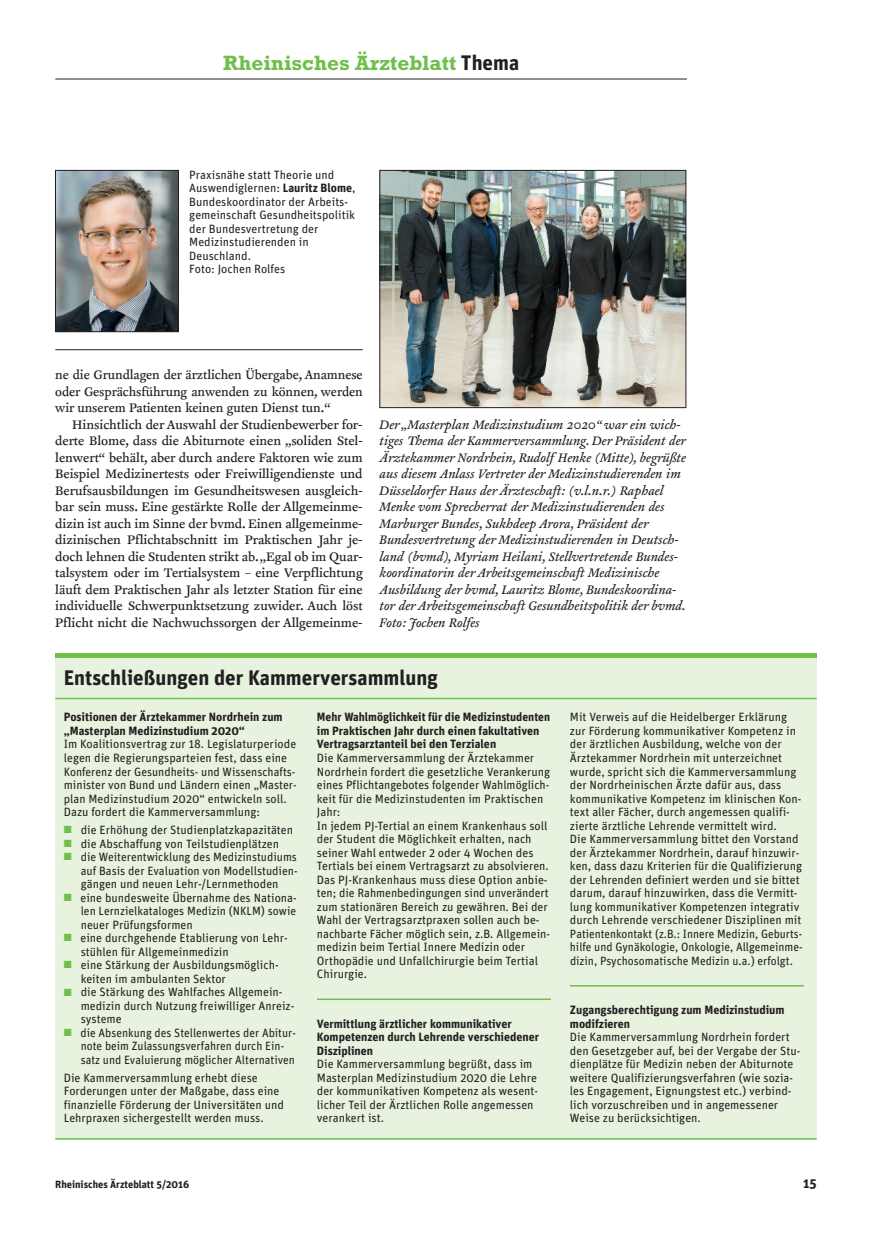
<style>
.page{position:relative;width:872px;height:1234px;background:#fff}
.page>*{position:absolute;margin:0;border:0;box-sizing:border-box;transform-origin:0 0}
.t1{font:700 21px "Unit";color:#231f20}
.t2{font:700 21px "Rockwell";color:#70bf4c}
.t3{font:14.25px/16.5px "Clifford Nine Roman";color:#231f20;text-align:justify}
.t4{font:italic 14.25px/16.5px "Clifford Nine";color:#231f20}
.t5{font:14.25px/16.5px "Clifford Nine Roman";color:#231f20;text-align:justify;scale:.96 1}
.t6{font:700 13.5px "Unit";color:#231f20}
.t7{font:12px/13.5px "Unit";color:#231f20}
.t8{font:700 12px/13.5px "Unit";color:#231f20}
.t9{font:12px/13.5px "Unit";color:#231f20;scale:.96 1}
.t10{font:700 10.5px "Unit";color:#231f20}
.s1{font-family:"Unit";color:#231f20}
.s2{font-weight:700}
.s3{font-family:"Clifford Nine Roman"}
.s4{font-family:"European Pi Three";color:#70bf4c}
</style>
<div class="page">
<hr style="left:55px;top:79px;width:632px;height:1px;background:#231f20">
<hr style="left:55px;top:349px;width:307px;height:1px;background:#231f20">
<img style="left:57px;top:172px;width:120px;height:158px">
<div style="left:55px;top:170px;width:124px;height:162px;border:1px solid #231f20"></div>
<img style="left:381px;top:172px;width:303px;height:234px">
<div style="left:379px;top:170px;width:307px;height:238px;border:1px solid #231f20"></div>
<div style="left:55px;top:653px;width:761px;height:485px;background:#e7f2df"></div>
<hr style="left:55px;top:653px;width:761px;height:4px;background:#70bf4c">
<hr style="left:55px;top:697px;width:761px;height:2px;background:#70bf4c">
<hr style="left:317px;top:998px;width:234px;height:1px;background:#70bf4c">
<hr style="left:570px;top:984px;width:234px;height:2px;background:#70bf4c">
<hr style="left:55px;top:1137px;width:761px;height:2px;background:#70bf4c">
<h1 class="t2" style="left:223px;top:56px;width:297px">Rheinisches Ärzteblatt <span class="s1">Thema</span></h1>
<p class="t7" style="left:189px;top:169px;width:168px">Praxisnähe statt Theorie und<br>Auswendiglernen: <span class="s2">Lauritz Blome</span>,<br>Bundeskoordinator der Arbeits&shy;gemeinschaft Gesundheitspolitik der Bundesvertretung der<br>Medizinstudierenden in<br>Deuschland.<br>Foto: Jochen Rolfes</p>
<p class="t5" style="left:55px;top:367px;width:322px">ne die Grundlagen der ärztlichen Übergabe, Anamnese oder Gesprächsführung anwenden zu können, werden wir unserem Patienten keinen guten Dienst tun.“</p>
<p class="t3" style="left:55px;top:417px;width:309px;text-indent:17px">Hinsichtlich der Auswahl der Studienbewerber for&shy;derte Blome, dass die Abiturnote einen „soliden Stel&shy;lenwert“ behält, aber durch andere Faktoren wie zum Beispiel Medizinertests oder Freiwilligendienste und Berufsausbildungen im Gesundheitswesen ausgleich&shy;bar sein muss. Eine gestärkte Rolle der Allgemeinme&shy;dizin ist auch im Sinne der bvmd. Einen allgemeinme&shy;dizinischen Pflichtabschnitt im Praktischen Jahr je&shy;doch lehnen die Studenten strikt ab. „Egal ob im Quar&shy;talsystem oder im Tertialsystem – eine Verpflichtung läuft dem Praktischen Jahr als letzter Station für eine individuelle Schwerpunktsetzung zuwider. Auch löst Pflicht nicht die Nachwuchssorgen der Allgemeinme-</p>
<p class="t4" style="left:379px;top:417px;width:308px">Der „Masterplan Medizinstudium 2020“ war ein wich&shy;tiges <span class="s3">T</span>hema der Kammerversammlung. Der Präsident der Ärztekammer Nordrhein, Rudolf Henke (Mitte), begrüßte aus diesem Anlass Vertreter der Medizinstudierenden im Düsseldorfer Haus der Ärzteschaft: (v.l.n.r.) Raphael Menke vom Sprecherrat der Medizinstudierenden des Marburger Bundes, Sukhdeep Arora, Präsident der Bundesvertretung der Medizinstudierenden in Deutsch&shy;land (bvmd), Myriam Heilani, Stellvertretende Bundes&shy;koordinatorin der Arbeitsgemeinschaft Medizinische Ausbildung der bvmd, Lauritz Blome, Bundeskoordina&shy;tor der Arbeitsgemeinschaft Gesundheitspolitik der bvmd.<br>Foto: Jochen Rolfes</p>
<h1 class="t1" style="left:64px;top:669px;width:376px">Entschließungen der Kammerversammlung</h1>
<p class="t8" style="left:317px;top:711px;width:235px">Mehr Wahlmöglichkeit für die Medizinstudenten im Praktischen Jahr durch einen fakultativen<br>Vertragsarztanteil bei den Terzialen</p>
<p class="t7" style="left:317px;top:752px;width:235px">Die Kammerversammlung der Ärztekammer Nordrhein fordert die gesetzliche Verankerung eines Pflichtangebotes folgender Wahlmöglich&shy;keit für die Medizinstudenten im Praktischen Jahr:<br>In jedem PJ-Tertial an einem Krankenhaus soll der Student die Möglichkeit erhalten, nach seiner Wahl entweder 2 oder 4 Wochen des Tertials bei einem Vertragsarzt zu absolvieren.<br>Das PJ-Krankenhaus muss diese Option anbie&shy;ten; die Rahmenbedingungen sind unverändert zum stationären Bereich zu gewähren. Bei der Wahl der Vertragsarztpraxen sollen auch be&shy;nachbarte Fächer möglich sein, z.B. Allgemein&shy;medizin beim Tertial Innere Medizin oder Orthopädie und Unfallchirurgie beim Tertial Chirurgie.</p>
<p class="t8" style="left:317px;top:1017px;width:224px">Vermittlung ärztlicher kommunikativer<br>Kompetenzen durch Lehrende verschiedener<br>Disziplinen</p>
<p class="t7" style="left:317px;top:1058px;width:223px">Die Kammerversammlung begrüßt, dass im Masterplan Medizinstudium 2020 die Lehre der kommunikativen Kompetenz als wesent&shy;licher Teil der Ärztlichen Rolle angemessen verankert ist.</p>
<p class="t8" style="left:64px;top:711px;width:220px">Positionen der Ärztekammer Nordrhein zum „Masterplan Medizinstudium 2020“</p>
<p class="t7" style="left:64px;top:738px;width:234px">Im Koalitionsvertrag zur 18. Legislaturperiode legen die Regierungsparteien fest, dass eine Konferenz der Gesundheits- und Wissenschafts&shy;minister von Bund und Ländern einen „Master&shy;plan Medizinstudium 2020“ entwickeln soll.<br>Dazu fordert die Kammerversammlung:</p>
<p class="t7" style="left:64px;top:824px;width:231px"><span class="s4">-</span> die Erhöhung der Studienplatzkapazitäten</p>
<p class="t7" style="left:64px;top:837px;width:217px"><span class="s4">-</span> die Abschaffung von Teilstudienplätzen</p>
<p class="t7" style="left:81px;top:851px;width:218px;text-align:justify;text-indent:-17px"><span class="s4">-</span> die Weiterentwicklung des Medizinstudiums auf Basis der Evaluation von Modellstudien&shy;gängen und neuen Lehr-/Lernmethoden</p>
<p class="t7" style="left:81px;top:891px;width:218px;text-align:justify;text-indent:-17px"><span class="s4">-</span> eine bundesweite Übernahme des Nationa&shy;len Lernzielkataloges Medizin (NKLM) sowie neuer Prüfungsformen</p>
<p class="t7" style="left:81px;top:932px;width:208px;text-indent:-17px"><span class="s4">-</span> eine durchgehende Etablierung von Lehr&shy;stühlen für Allgemeinmedizin</p>
<p class="t7" style="left:81px;top:959px;width:199px;text-indent:-17px"><span class="s4">-</span> eine Stärkung der Ausbildungsmöglich&shy;keiten im ambulanten Sektor</p>
<p class="t7" style="left:81px;top:986px;width:215px;text-indent:-17px"><span class="s4">-</span> die Stärkung des Wahlfaches Allgemein&shy;medizin durch Nutzung freiwilliger Anreiz&shy;systeme</p>
<p class="t9" style="left:81px;top:1026px;width:226px;text-indent:-17px"><span class="s4">-</span> die Absenkung des Stellenwertes der Abitur&shy;note beim Zulassungsverfahren durch Ein&shy;satz und Evaluierung möglicher Alternativen</p>
<p class="t7" style="left:64px;top:1071px;width:222px">Die Kammerversammlung erhebt diese Forderungen unter der Maßgabe, dass eine finanzielle Förderung der Universitäten und Lehrpraxen sichergestellt werden muss.</p>
<p class="t7" style="left:570px;top:711px;width:234px">Mit Verweis auf die Heidelberger Erklärung zur Förderung kommunikativer Kompetenz in der ärztlichen Ausbildung, welche von der Ärztekammer Nordrhein mit unterzeichnet wurde, spricht sich die Kammerversammlung der Nordrheinischen Ärzte dafür aus, dass kommunikative Kompetenz im klinischen Kon&shy;text aller Fächer, durch angemessen qualifi&shy;zierte ärztliche Lehrende vermittelt wird.<br>Die Kammerversammlung bittet den Vorstand der Ärztekammer Nordrhein, darauf hinzuwir&shy;ken, dass dazu Kriterien für die Qualifizierung der Lehrenden definiert werden und sie bittet darum, darauf hinzuwirken, dass die Vermitt&shy;lung kommunikativer Kompetenzen integrativ durch Lehrende verschiedener Disziplinen mit Patientenkontakt (z.B.: Innere Medizin, Geburts&shy;hilfe und Gynäkologie, Onkologie, Allgemeinme&shy;dizin, Psychosomatische Medizin u.a.) erfolgt.</p>
<p class="t8" style="left:570px;top:1003px;width:216px">Zugangsberechtigung zum Medizinstudium modifzieren</p>
<p class="t7" style="left:570px;top:1031px;width:232px">Die Kammerversammlung Nordrhein fordert den Gesetzgeber auf, bei der Vergabe der Stu&shy;dienplätze für Medizin neben der Abiturnote weitere Qualifizierungsverfahren (wie sozia&shy;les Engagement, Eignungstest etc.) verbind&shy;lich vorzuschreiben und in angemessener Weise zu berücksichtigen.</p>
<p class="t10" style="left:55px;top:1180px;width:135px">Rheinisches Ärzteblatt 5/2016</p>
<p class="t6" style="left:803px;top:1177px;width:15px">15</p>
</div>
